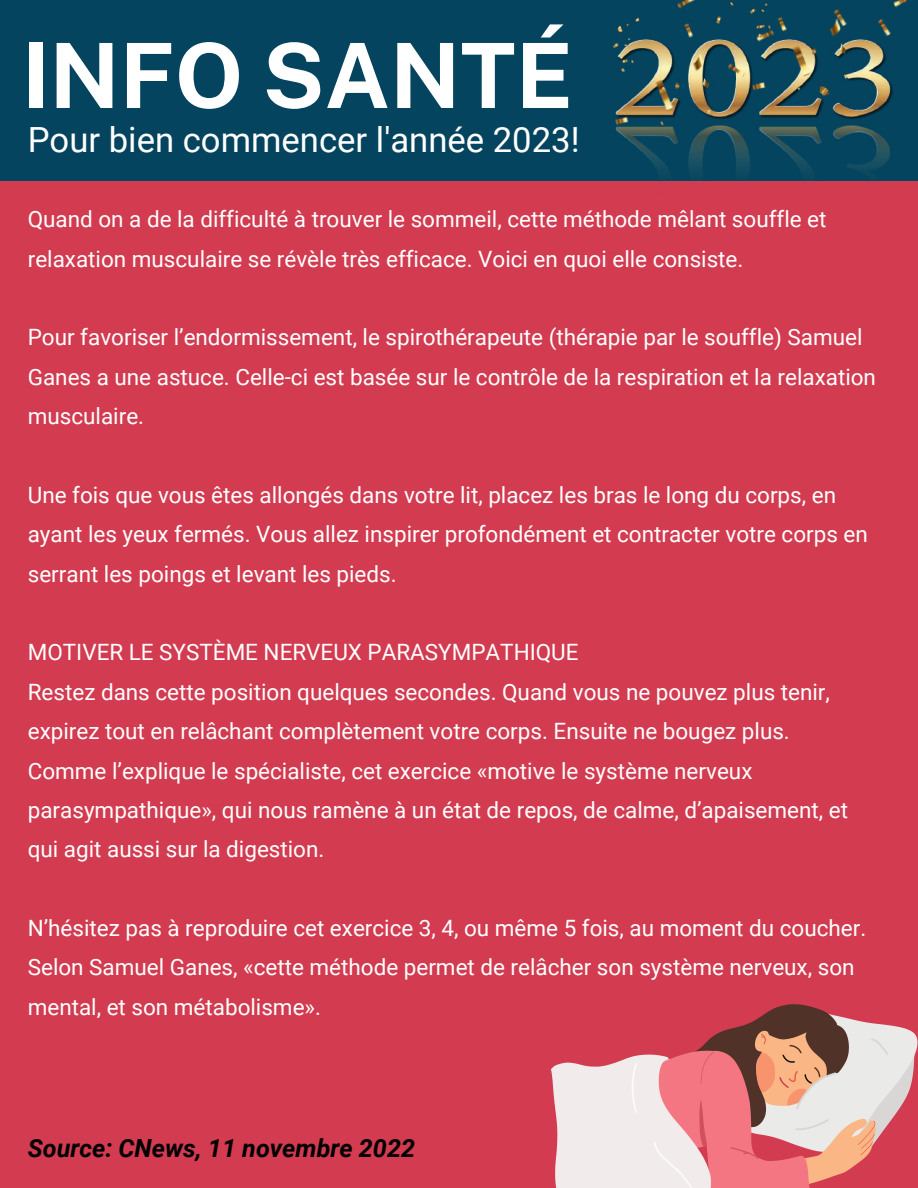
<style>
.page{position:relative;width:918px;height:1188px;background:#d23b50}
.page>*{position:absolute;margin:0;border:0;box-sizing:border-box;transform-origin:0 0}
.t1{font:700 90px "Public Sans";color:#fff}
.t2{font:34.65px "Roboto";color:#fff}
.t3{font:italic 700 25.05px "Roboto";color:#000}
.t4{font:22.5px/39.3px "Roboto";color:#fff}
</style>
<div class="page">
<div style="left:0;top:0;width:918px;height:180px;background:#05445e"></div>
<img style="left:610px;top:0;width:297px;height:181px">
<svg style="left:551px;top:1004px;width:367px;height:184px"></svg>
<h1 class="t1" style="left:22px;top:22px;width:553px">INFO SANTÉ</h1>
<h2 class="t2" style="left:28px;top:120px;width:553px">Pour bien commencer l'année 2023!</h2>
<p class="t4" style="left:28px;top:200px;width:800px">Quand on a de la difficulté à trouver le sommeil, cette méthode mêlant souffle et relaxation musculaire se révèle très efficace. Voici en quoi elle consiste.</p>
<p class="t4" style="left:28px;top:318px;width:850px">Pour favoriser l’endormissement, le spirothérapeute (thérapie par le souffle) Samuel<br>Ganes a une astuce. Celle-ci est basée sur le contrôle de la respiration et la relaxation musculaire.</p>
<p class="t4" style="left:28px;top:476px;width:842px">Une fois que vous êtes allongés dans votre lit, placez les bras le long du corps, en ayant les yeux fermés. Vous allez inspirer profondément et contracter votre corps en serrant les poings et levant les pieds.</p>
<p class="t4" style="left:28px;top:633px;width:822px">MOTIVER LE SYSTÈME NERVEUX PARASYMPATHIQUE<br>Restez dans cette position quelques secondes. Quand vous ne pouvez plus tenir, expirez tout en relâchant complètement votre corps. Ensuite ne bougez plus.<br>Comme l’explique le spécialiste, cet exercice «motive le système nerveux parasympathique», qui nous ramène à un état de repos, de calme, d’apaisement, et qui agit aussi sur la digestion.</p>
<p class="t4" style="left:28px;top:909px;width:840px">N’hésitez pas à reproduire cet exercice 3, 4, ou même 5 fois, au moment du coucher.<br>Selon Samuel Ganes, «cette méthode permet de relâcher son système nerveux, son mental, et son métabolisme».</p>
<p class="t3" style="left:28px;top:1133px;width:389px">Source: CNews, 11 novembre 2022</p>
</div>
